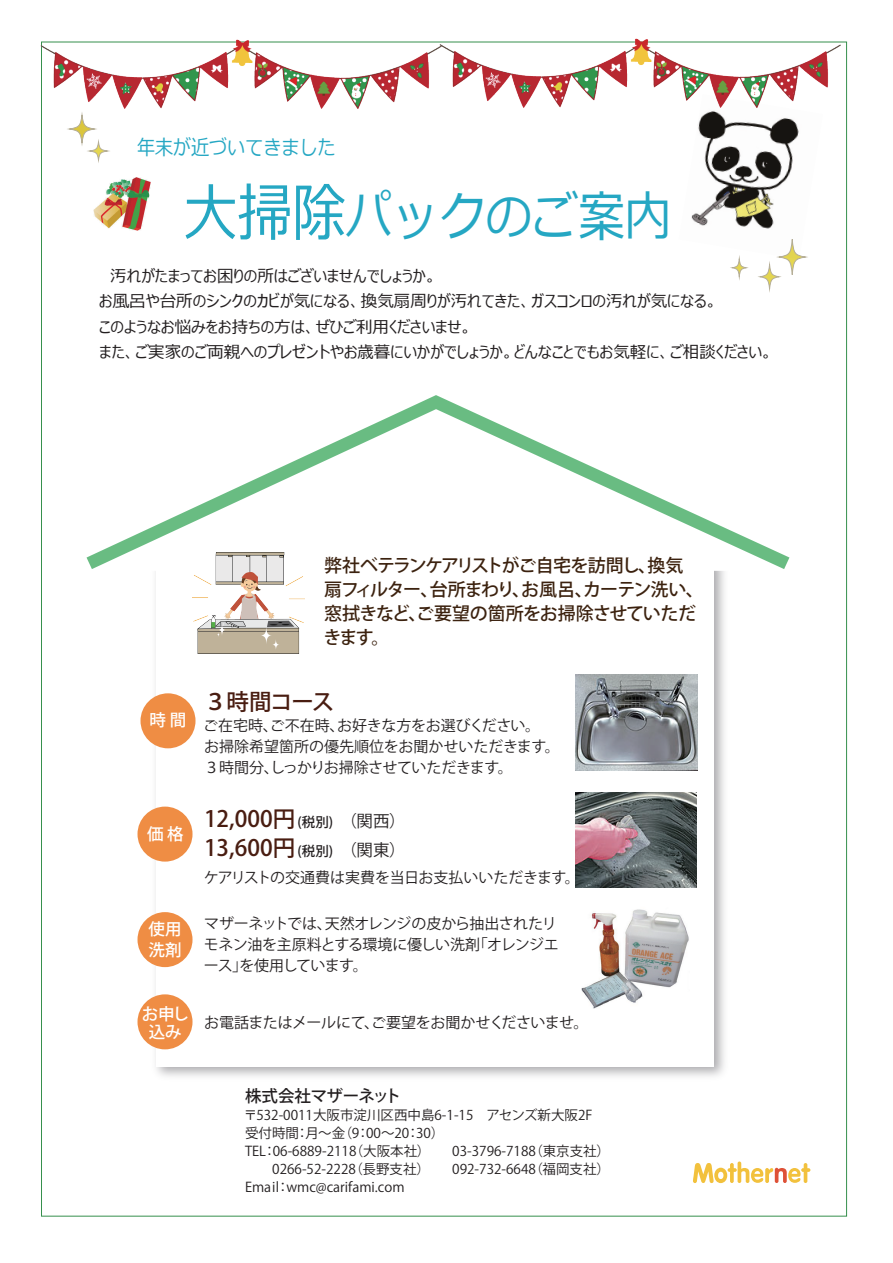
<style>
.page{position:relative;width:893px;height:1263px;background:#fff}
.page>*{position:absolute;margin:0;border:0;box-sizing:border-box;transform-origin:0 0}
.t1{font:54px "Meiryo";color:#25a7c3;scale:.86 1}
.t2{font:500 22.5px/28.5px "Koz Go Pro";color:#491d11}
.t3{font:21px "Meiryo";color:#25a7c3;scale:.86 1}
.t4{font:500 18px/24px "Koz Go Pro";letter-spacing:-.05em;color:#3c220f}
.t5{font:16.5px/25.5px "Meiryo UI";color:#231f20}
.t6{font:500 16.5px/18px "Koz Go Pro";letter-spacing:-.01em;color:#fff;text-align:center}
.t7{font:500 16.5px "Koz Go Pro";letter-spacing:-.02em;color:#231f20}
.t8{font:15px/21px "Koz Go Pro";letter-spacing:-.02em;color:#231f20}
.t9{font:15px/21px "Koz Go Pro";color:#231f20}
.t10{font:13.5px "Koz Go Pro";color:#231f20}
.s1{font-size:63px}
.s2{font-size:13.5px;color:#231f20}
.s3{font-weight:400;font-size:16.5px;color:#231f20}
</style>
<div class="page">
<img style="left:94px;top:177px;width:56px;height:54px">
<img style="left:147px;top:571px;width:578px;height:506px">
<div style="left:156px;top:560px;width:557px;height:506px;background:#fff"></div>
<img style="left:582px;top:909px;width:107px;height:100px">
<svg style="left:87px;top:395px;width:702px;height:174px"></svg>
<svg style="left:95px;top:412px;width:684px;height:159px"></svg>
<img style="left:40px;top:39px;width:378px;height:89px">
<img style="left:418px;top:38px;width:430px;height:90px">
<div style="left:140px;top:693px;width:55px;height:55px;background:#ef8d44;border-radius:50%"></div>
<img style="left:575px;top:793px;width:122px;height:95px">
<img style="left:575px;top:674px;width:122px;height:96px">
<div style="left:137px;top:806px;width:55px;height:55px;background:#ef8d44;border-radius:50%"></div>
<div style="left:137px;top:994px;width:55px;height:55px;background:#ef8d44;border-radius:50%"></div>
<div style="left:137px;top:912px;width:55px;height:55px;background:#ef8d44;border-radius:50%"></div>
<img style="left:193px;top:552px;width:111px;height:101px">
<svg style="left:732px;top:259px;width:14px;height:18px"></svg>
<div style="left:732px;top:259px;width:14px;height:18px;border:1px solid #b5ae97;border-radius:50%"></div>
<svg style="left:760px;top:265px;width:19px;height:24px"></svg>
<div style="left:760px;top:264px;width:19px;height:25px;border:1px solid #b5ae97;border-radius:50%"></div>
<svg style="left:69px;top:115px;width:26px;height:28px"></svg>
<div style="left:69px;top:115px;width:26px;height:28px;border:1px solid #b5ae97;border-radius:50%"></div>
<svg style="left:90px;top:142px;width:17px;height:18px"></svg>
<div style="left:89px;top:142px;width:19px;height:18px;border:1px solid #b5ae97;border-radius:50%"></div>
<svg style="left:779px;top:239px;width:26px;height:36px"></svg>
<div style="left:779px;top:239px;width:27px;height:36px;border:1px solid #b5ae97;border-radius:50%"></div>
<img style="left:679px;top:94px;width:144px;height:165px">
<svg style="left:693px;top:1161px;width:117px;height:22px"></svg>
<h3 class="t3" style="left:137px;top:133px;width:233px">年末が近づいてきました</h3>
<h1 class="t1" style="left:184px;top:179px;width:569px"><span class="s1">大掃除</span>パックのご案内</h1>
<p class="t5" style="left:99px;top:264px;width:675px">　汚れがたまってお困りの所はございませんでしょうか。<br>お風呂や台所のシンクのカビが気になる、換気扇周りが汚れてきた、ガスコンロの汚れが気になる。<br>このようなお悩みをお持ちの方は、ぜひご利用くださいませ。<br>また、ご実家のご両親へのプレゼントやお歳暮にいかがでしょうか。どんなことでもお気軽に、ご相談ください。</p>
<p class="t6" style="left:150px;top:712px;width:38px">時 間</p>
<p class="t6" style="left:147px;top:826px;width:38px">価 格</p>
<h3 class="t4" style="left:324px;top:554px;width:382px">弊社ベテランケアリストがご自宅を訪問し、換気扇フィルター、台所まわり、お風呂、カーテン洗い、窓拭きなど、ご要望の箇所をお掃除させていただきます。</h3>
<h2 class="t2" style="left:204px;top:688px;width:132px">３時間コース</h2>
<p class="t9" style="left:203px;top:715px;width:358px">ご在宅時、ご不在時、お好きな方をお選びください。<br>お掃除希望箇所の優先順位をお聞かせいただきます。<br>３時間分、しっかりお掃除させていただきます。</p>
<h2 class="t2" style="left:204px;top:806px;width:203px">12,000円 <span class="s2">(税別)</span> <span class="s3">（関西）<br></span>13,600円 <span class="s2">(税別)</span> <span class="s3">（関東）</span></h2>
<p class="t8" style="left:204px;top:867px;width:378px">ケアリストの交通費は実費を当日お支払いいただきます。</p>
<p class="t6" style="left:149px;top:919px;width:34px;line-height:21px;text-align:left">使用洗剤</p>
<p class="t8" style="left:204px;top:913px;width:357px">マザーネットでは、天然オレンジの皮から抽出されたリモネン油を主原料とする環境に優しい洗剤「オレンジエース」を使用しています。</p>
<p class="t6" style="left:142px;top:1006px;width:48px">お申し込み</p>
<p class="t8" style="left:204px;top:1012px;width:386px">お電話またはメールにて、ご要望をお聞かせくださいませ。</p>
<p class="t7" style="left:245px;top:1085px;width:158px">株式会社マザーネット</p>
<p class="t10" style="left:244px;top:1106px;width:350px">〒532-0011大阪市淀川区西中島6-1-15　アセンズ新大阪2F</p>
<p class="t10" style="left:245px;top:1124px;width:208px">受付時間：月～金（9：00～20：30）　</p>
<p class="t10" style="left:245px;top:1142px;width:366px">TEL：06-6889-2118（大阪本社）　 03-3796-7188（東京支社）</p>
<p class="t10" style="left:272px;top:1160px;width:339px">0266-52-2228（長野支社）　 092-732-6648（福岡支社）</p>
<p class="t10" style="left:245px;top:1178px;width:161px">Email：wmc@carifami.com</p>
</div>
